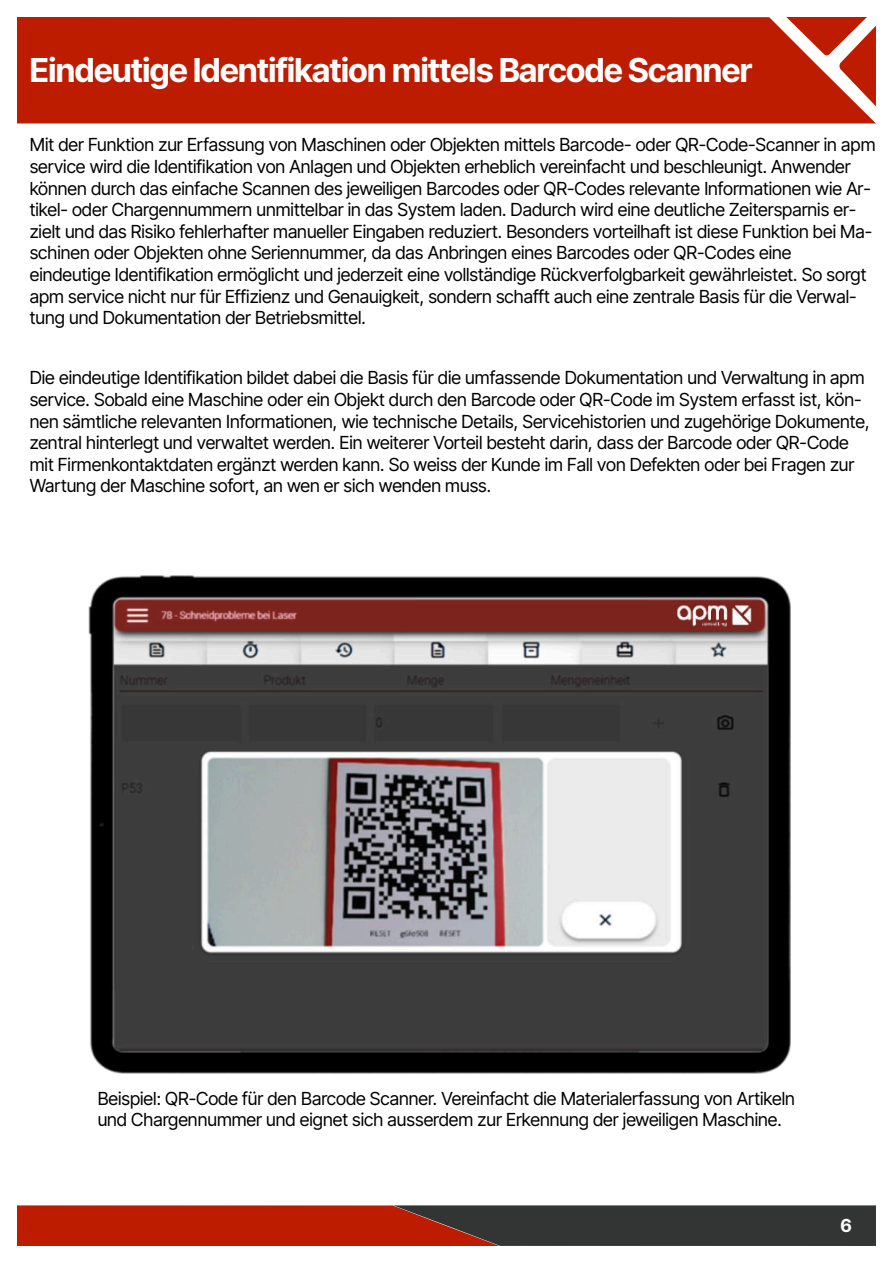
<style>
.page{position:relative;width:893px;height:1263px;background:#fff}
.page>*{position:absolute;margin:0;border:0;box-sizing:border-box;transform-origin:0 0}
.t1{font:700 33px "Inter Tight";letter-spacing:-.015em;color:#fff}
.t2{font:18px/21.6px "Inter Tight";color:#000}
.t3{font:700 18px "Inter Tight";color:#fff}
</style>
<div class="page">
<svg style="left:17px;top:1205px;width:859px;height:41px;background:#792a1c"></svg>
<div style="left:17px;top:17px;width:859px;height:106px;background:#bd1c00"></div>
<svg style="left:786px;top:17px;width:90px;height:89px"></svg>
<img style="left:88px;top:575px;width:702px;height:498px">
<img style="left:677px;top:605px;width:75px;height:23px">
<h1 class="t1" style="left:30px;top:46px;width:724px">Eindeutige Identifikation mittels Barcode Scanner</h1>
<p class="t2" style="left:30px;top:134px;width:847px">Mit der Funktion zur Erfassung von Maschinen oder Objekten mittels Barcode- oder QR-Code-Scanner in apm service wird die Identifikation von Anlagen und Objekten erheblich vereinfacht und beschleunigt. Anwender können durch das einfache Scannen des jeweiligen Barcodes oder QR-Codes relevante Informationen wie Ar&shy;tikel- oder Chargennummern unmittelbar in das System laden. Dadurch wird eine deutliche Zeitersparnis er&shy;zielt und das Risiko fehlerhafter manueller Eingaben reduziert. Besonders vorteilhaft ist diese Funktion bei Ma&shy;schinen oder Objekten ohne Seriennummer, da das Anbringen eines Barcodes oder QR-Codes eine eindeutige Identifikation ermöglicht und jederzeit eine vollständige Rückverfolgbarkeit gewährleistet. So sorgt apm service nicht nur für Effizienz und Genauigkeit, sondern schafft auch eine zentrale Basis für die Verwal&shy;tung und Dokumentation der Betriebsmittel.</p>
<p class="t2" style="left:30px;top:367px;width:841px">Die eindeutige Identifikation bildet dabei die Basis für die umfassende Dokumentation und Verwaltung in apm service. Sobald eine Maschine oder ein Objekt durch den Barcode oder QR-Code im System erfasst ist, kön&shy;nen sämtliche relevanten Informationen, wie technische Details, Servicehistorien und zugehörige Dokumente, zentral hinterlegt und verwaltet werden. Ein weiterer Vorteil besteht darin, dass der Barcode oder QR-Code mit Firmenkontaktdaten ergänzt werden kann. So weiss der Kunde im Fall von Defekten oder bei Fragen zur Wartung der Maschine sofort, an wen er sich wenden muss.</p>
<p class="t2" style="left:98px;top:1087px;width:699px">Beispiel: QR-Code für den Barcode Scanner. Vereinfacht die Materialerfassung von Artikeln und Chargennummer und eignet sich ausserdem zur Erkennung der jeweiligen Maschine.</p>
<p class="t3" style="left:840px;top:1212px;width:13px">6</p>
</div>
